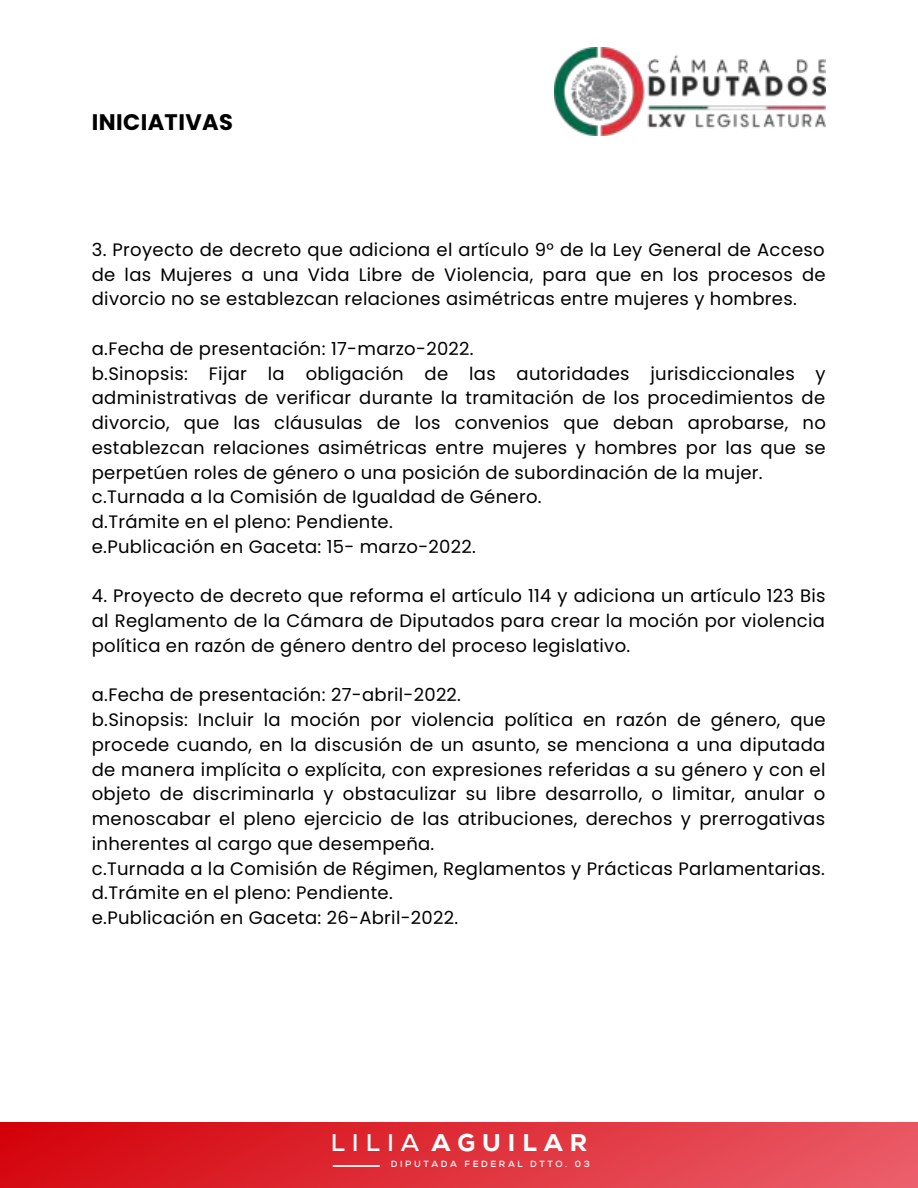
<style>
.page{position:relative;width:918px;height:1188px;background:#fff}
.page>*{position:absolute;margin:0;border:0;box-sizing:border-box;transform-origin:0 0}
.t1{font:800 24.15px "Nexa";letter-spacing:.29em;color:#fff}
.t2{font:700 22.5px "Poppins";letter-spacing:.015em;color:#000}
.t3{font:18px/24.8px "Poppins";letter-spacing:.015em;color:#000;text-align:justify}
.t4{font:700 9px "Nexa";letter-spacing:.29em;color:#fff}
.s1{font-weight:700}
</style>
<div class="page">
<div style="left:1px;top:1123px;width:916px;height:65px;background:linear-gradient(to right,#d4050d,#ea5b67)"></div>
<hr style="left:333px;top:1165px;width:47px;height:2px;background:#fff">
<img style="left:555px;top:48px;width:271px;height:87px">
<p class="t2" style="left:92px;top:109px;width:143px">INICIATIVAS</p>
<p class="t3" style="left:92px;top:237px;width:735px">3. Proyecto de decreto que adiciona el artículo 9° de la Ley General de Acceso de las Mujeres a una Vida Libre de Violencia, para que en los procesos de divorcio no se establezcan relaciones asimétricas entre mujeres y hombres.</p>
<p class="t3" style="left:92px;top:336px;width:736px;text-align:left">a.Fecha de presentación: 17-marzo-2022.<br>b.Sinopsis: Fijar la obligación de las autoridades jurisdiccionales y administrativas de verificar durante la tramitación de los procedimientos de divorcio, que las cláusulas de los convenios que deban aprobarse, no establezcan relaciones asimétricas entre mujeres y hombres por las que se perpetúen roles de género o una posición de subordinación de la mujer. c.Turnada a la Comisión de Igualdad de Género.<br>d.Trámite en el pleno: Pendiente.<br>e.Publicación en Gaceta: 15- marzo-2022.</p>
<p class="t3" style="left:92px;top:584px;width:735px">4. Proyecto de decreto que reforma el artículo 114 y adiciona un artículo 123 Bis al Reglamento de la Cámara de Diputados para crear la moción por violencia política en razón de género dentro del proceso legislativo.</p>
<p class="t3" style="left:92px;top:683px;width:736px;text-align:left">a.Fecha de presentación: 27-abril-2022.<br>b.Sinopsis: Incluir la moción por violencia política en razón de género, que procede cuando, en la discusión de un asunto, se menciona a una diputada de manera implícita o explícita, con expresiones referidas a su género y con el objeto de discriminarla y obstaculizar su libre desarrollo, o limitar, anular o menoscabar el pleno ejercicio de las atribuciones, derechos y prerrogativas inherentes al cargo que desempeña.<br>c.Turnada a la Comisión de Régimen, Reglamentos y Prácticas Parlamentarias. d.Trámite en el pleno: Pendiente.<br>e.Publicación en Gaceta: 26-Abril-2022.</p>
<h1 class="t1" style="left:331px;top:1127px;width:258px"><span class="s1">LILIA</span> AGUILAR</h1>
<p class="t4" style="left:391px;top:1158px;width:200px">DIPUTADA FEDERAL DTTO. 03</p>
</div>
